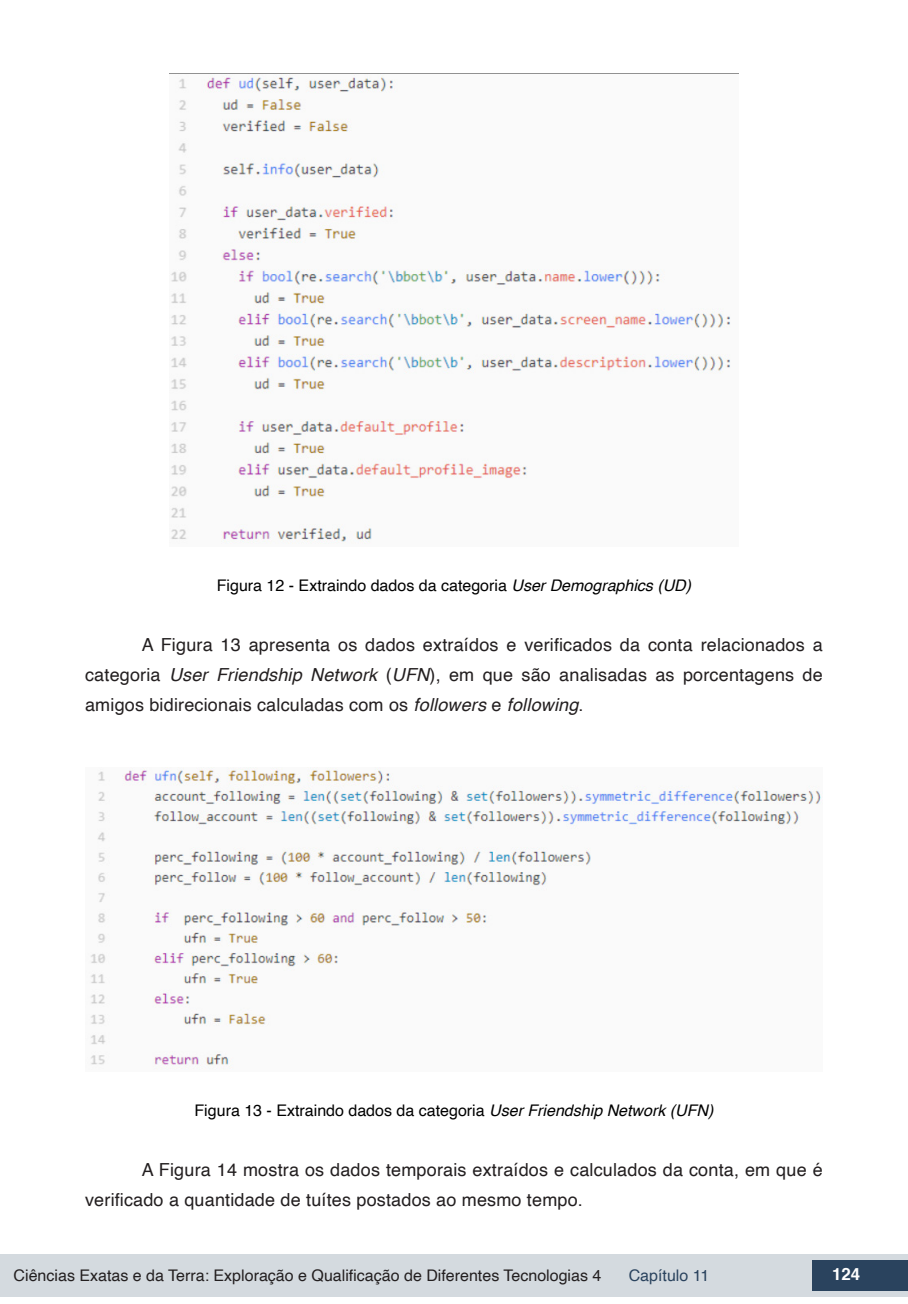
<style>
.page{position:relative;width:908px;height:1304px;background:#fff}
.page>*{position:absolute;margin:0;border:0;box-sizing:border-box;transform-origin:0 0}
.txt{font:18px/30px "Helvetica";letter-spacing:.01em;color:#231f20;text-align:justify}
.t1{font:700 16.8px "Helvetica";color:#fff}
.info_tab_graf_imag{font:16px "Helvetica";color:#000}
.t2{font:16px "Helvetica";color:#231f20}
.t3{font:16px "Helvetica";color:#2a435e}
.s1{font-style:italic}
</style>
<div class="page">
<div style="left:0;top:1254px;width:906px;height:43px;background:#d4dadf"></div>
<div style="left:812px;top:1261px;width:95px;height:30px;background:#2a435e"></div>
<img style="left:170px;top:74px;width:560px;height:470px">
<img style="left:90px;top:768px;width:731px;height:302px">
<p class="info_tab_graf_imag" style="left:217px;top:573px;width:475px">Figura 12 - Extraindo dados da categoria <span class="s1">User Demographics (UD)</span></p>
<p class="txt" style="left:85px;top:630px;width:738px;text-indent:57px">A Figura 13 apresenta os dados extraídos e verificados da conta relacionados a categoria <span class="s1">User Friendship Network</span> (<span class="s1">UFN</span>), em que são analisadas as porcentagens de amigos bidirecionais calculadas com os <span class="s1">followers</span> e <span class="s1">following</span>.</p>
<p class="info_tab_graf_imag" style="left:194px;top:1098px;width:520px">Figura 13 - Extraindo dados da categoria <span class="s1">User Friendship Network (UFN)</span></p>
<p class="txt" style="left:85px;top:1155px;width:738px;text-indent:57px">A Figura 14 mostra os dados temporais extraídos e calculados da conta, em que é verificado a quantidade de tuítes postados ao mesmo tempo.</p>
<p class="t2" style="left:14px;top:1263px;width:589px">Ciências Exatas e da Terra: Exploração e Qualificação de Diferentes Tecnologias 4</p>
<p class="t3" style="left:628px;top:1263px;width:82px">Capítulo 11</p>
<p class="t1" style="left:831px;top:1261px;width:30px">124</p>
</div>
